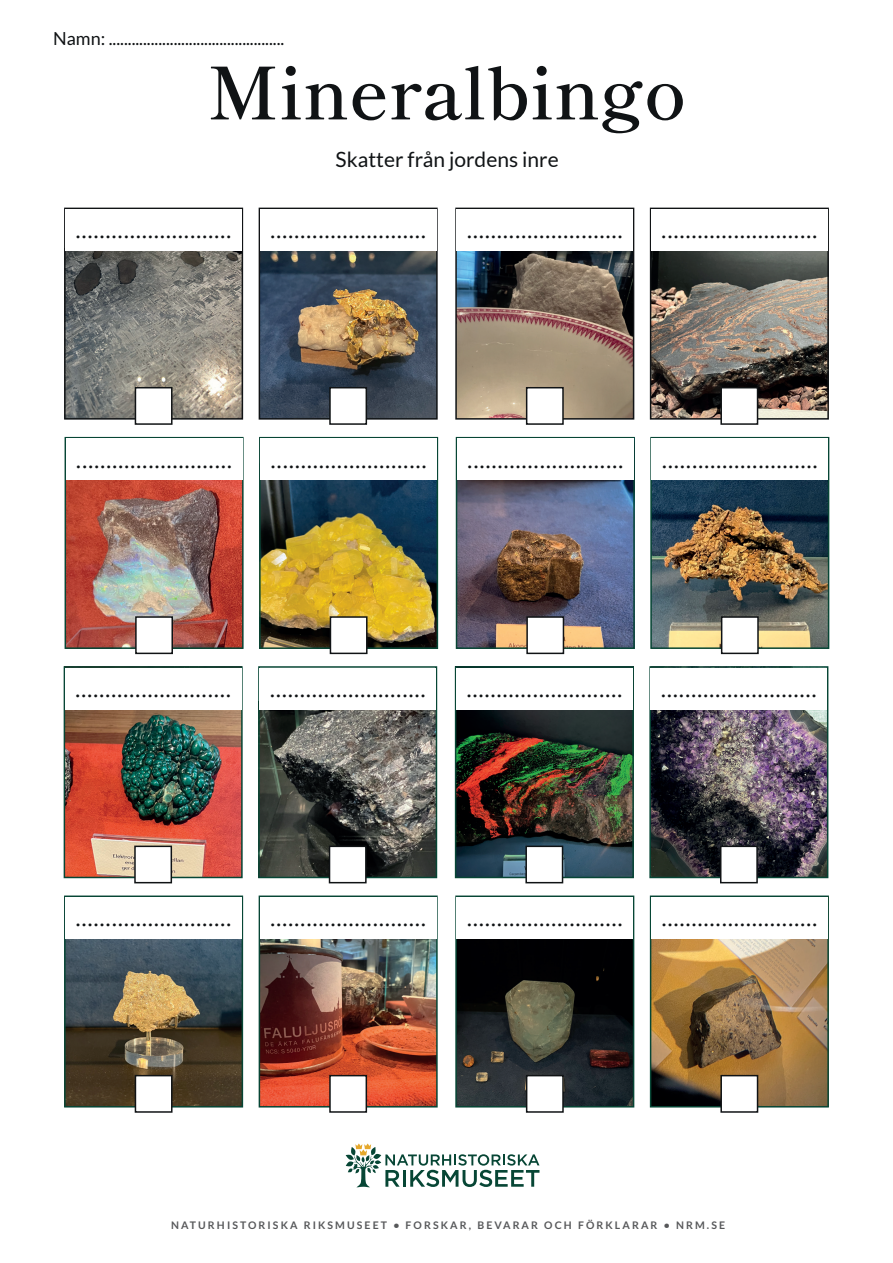
<style>
.page{position:relative;width:893px;height:1263px;background:#fff}
.page>*{position:absolute;margin:0;border:0;box-sizing:border-box;transform-origin:0 0}
.t1{font:600 72px "Shippori Mincho";color:#101315}
.t2{font:600 22.5px "Shippori Mincho";color:#101315}
.t3{font:21px "Lato";color:#101315}
.t4{font:18px "Lato";color:#101315}
.t5{font:700 10.5px "Lato";letter-spacing:.2em;color:#57585a}
</style>
<div class="page">
<img style="left:67px;top:251px;width:173px;height:166px">
<div style="left:64px;top:208px;width:179px;height:212px;border:2px solid #101315"></div>
<img style="left:262px;top:251px;width:173px;height:166px">
<div style="left:259px;top:208px;width:179px;height:212px;border:2px solid #101315"></div>
<img style="left:458px;top:251px;width:173px;height:166px">
<div style="left:455px;top:208px;width:179px;height:212px;border:2px solid #101315"></div>
<img style="left:653px;top:251px;width:173px;height:166px">
<div style="left:650px;top:208px;width:179px;height:212px;border:2px solid #101315"></div>
<img style="left:68px;top:480px;width:173px;height:166px">
<div style="left:65px;top:437px;width:179px;height:212px;border:2px solid #074635"></div>
<img style="left:262px;top:480px;width:173px;height:166px">
<div style="left:259px;top:437px;width:179px;height:212px;border:2px solid #074635"></div>
<img style="left:459px;top:480px;width:173px;height:166px">
<div style="left:456px;top:437px;width:179px;height:212px;border:2px solid #074635"></div>
<img style="left:653px;top:480px;width:173px;height:166px">
<div style="left:650px;top:437px;width:179px;height:212px;border:2px solid #074635"></div>
<img style="left:67px;top:710px;width:173px;height:165px">
<div style="left:64px;top:666px;width:179px;height:212px;border:2px solid #074635"></div>
<img style="left:261px;top:710px;width:173px;height:165px">
<div style="left:258px;top:666px;width:179px;height:212px;border:2px solid #074635"></div>
<img style="left:458px;top:710px;width:173px;height:165px">
<div style="left:455px;top:666px;width:179px;height:212px;border:2px solid #074635"></div>
<img style="left:652px;top:710px;width:173px;height:165px">
<div style="left:649px;top:666px;width:179px;height:212px;border:2px solid #074635"></div>
<img style="left:67px;top:939px;width:173px;height:165px">
<div style="left:64px;top:895px;width:179px;height:212px;border:2px solid #074635"></div>
<img style="left:262px;top:939px;width:173px;height:165px">
<div style="left:259px;top:895px;width:179px;height:212px;border:2px solid #074635"></div>
<img style="left:458px;top:939px;width:173px;height:165px">
<div style="left:455px;top:895px;width:179px;height:212px;border:2px solid #074635"></div>
<img style="left:653px;top:939px;width:173px;height:165px">
<div style="left:650px;top:895px;width:179px;height:212px;border:2px solid #074635"></div>
<div style="left:135px;top:387px;width:38px;height:38px;background:#fff;border:2px solid #101315"></div>
<div style="left:329px;top:387px;width:38px;height:38px;background:#fff;border:2px solid #101315"></div>
<div style="left:526px;top:387px;width:38px;height:38px;background:#fff;border:2px solid #101315"></div>
<div style="left:720px;top:387px;width:38px;height:38px;background:#fff;border:2px solid #101315"></div>
<div style="left:135px;top:616px;width:38px;height:38px;background:#fff;border:2px solid #101315"></div>
<div style="left:330px;top:616px;width:38px;height:38px;background:#fff;border:2px solid #101315"></div>
<div style="left:526px;top:616px;width:38px;height:38px;background:#fff;border:2px solid #101315"></div>
<div style="left:721px;top:616px;width:38px;height:38px;background:#fff;border:2px solid #101315"></div>
<div style="left:134px;top:845px;width:38px;height:38px;background:#fff;border:2px solid #101315"></div>
<div style="left:329px;top:845px;width:38px;height:38px;background:#fff;border:2px solid #101315"></div>
<div style="left:525px;top:845px;width:38px;height:38px;background:#fff;border:2px solid #101315"></div>
<div style="left:720px;top:845px;width:38px;height:38px;background:#fff;border:2px solid #101315"></div>
<div style="left:135px;top:1075px;width:38px;height:38px;background:#fff;border:2px solid #101315"></div>
<div style="left:329px;top:1075px;width:38px;height:38px;background:#fff;border:2px solid #101315"></div>
<div style="left:526px;top:1075px;width:38px;height:38px;background:#fff;border:2px solid #101315"></div>
<div style="left:720px;top:1075px;width:38px;height:38px;background:#fff;border:2px solid #101315"></div>
<div style="left:65px;top:209px;width:177px;height:42px;background:#fff"></div>
<svg style="left:346px;top:1143px;width:193px;height:44px"></svg>
<div style="left:260px;top:209px;width:176px;height:42px;background:#fff"></div>
<div style="left:457px;top:209px;width:176px;height:42px;background:#fff"></div>
<div style="left:651px;top:209px;width:176px;height:42px;background:#fff"></div>
<div style="left:66px;top:438px;width:176px;height:42px;background:#fff"></div>
<div style="left:261px;top:438px;width:176px;height:42px;background:#fff"></div>
<div style="left:457px;top:438px;width:176px;height:42px;background:#fff"></div>
<div style="left:652px;top:438px;width:176px;height:42px;background:#fff"></div>
<div style="left:65px;top:668px;width:176px;height:41px;background:#fff"></div>
<div style="left:260px;top:668px;width:176px;height:41px;background:#fff"></div>
<div style="left:456px;top:668px;width:176px;height:41px;background:#fff"></div>
<div style="left:651px;top:668px;width:176px;height:41px;background:#fff"></div>
<div style="left:66px;top:897px;width:176px;height:42px;background:#fff"></div>
<div style="left:260px;top:897px;width:176px;height:42px;background:#fff"></div>
<div style="left:457px;top:897px;width:176px;height:42px;background:#fff"></div>
<div style="left:651px;top:897px;width:176px;height:42px;background:#fff"></div>
<p class="t4" style="left:53px;top:29px;width:233px">Namn: ..............................................</p>
<h1 class="t1" style="left:208px;top:48px;width:480px">Mineralbingo</h1>
<p class="t2" style="left:75px;top:216px;width:158px">..........................</p>
<p class="t3" style="left:336px;top:147px;width:225px">Skatter från jordens inre</p>
<p class="t2" style="left:270px;top:216px;width:158px">..........................</p>
<p class="t2" style="left:466px;top:216px;width:158px">..........................</p>
<p class="t2" style="left:661px;top:216px;width:158px">..........................</p>
<p class="t2" style="left:76px;top:445px;width:158px">..........................</p>
<p class="t2" style="left:270px;top:445px;width:158px">..........................</p>
<p class="t2" style="left:467px;top:445px;width:158px">..........................</p>
<p class="t2" style="left:661px;top:445px;width:158px">..........................</p>
<p class="t2" style="left:75px;top:675px;width:158px">..........................</p>
<p class="t2" style="left:269px;top:675px;width:158px">..........................</p>
<p class="t2" style="left:466px;top:675px;width:158px">..........................</p>
<p class="t2" style="left:660px;top:675px;width:158px">..........................</p>
<p class="t2" style="left:75px;top:904px;width:158px">..........................</p>
<p class="t2" style="left:270px;top:904px;width:158px">..........................</p>
<p class="t2" style="left:466px;top:904px;width:158px">..........................</p>
<p class="t2" style="left:661px;top:904px;width:158px">..........................</p>
<p class="t5" style="left:171px;top:1219px;width:555px">NATURHISTORISKA RIKSMUSEET • FORSKAR, BEVARAR OCH FÖRKLARAR • NRM.SE</p>
</div>
